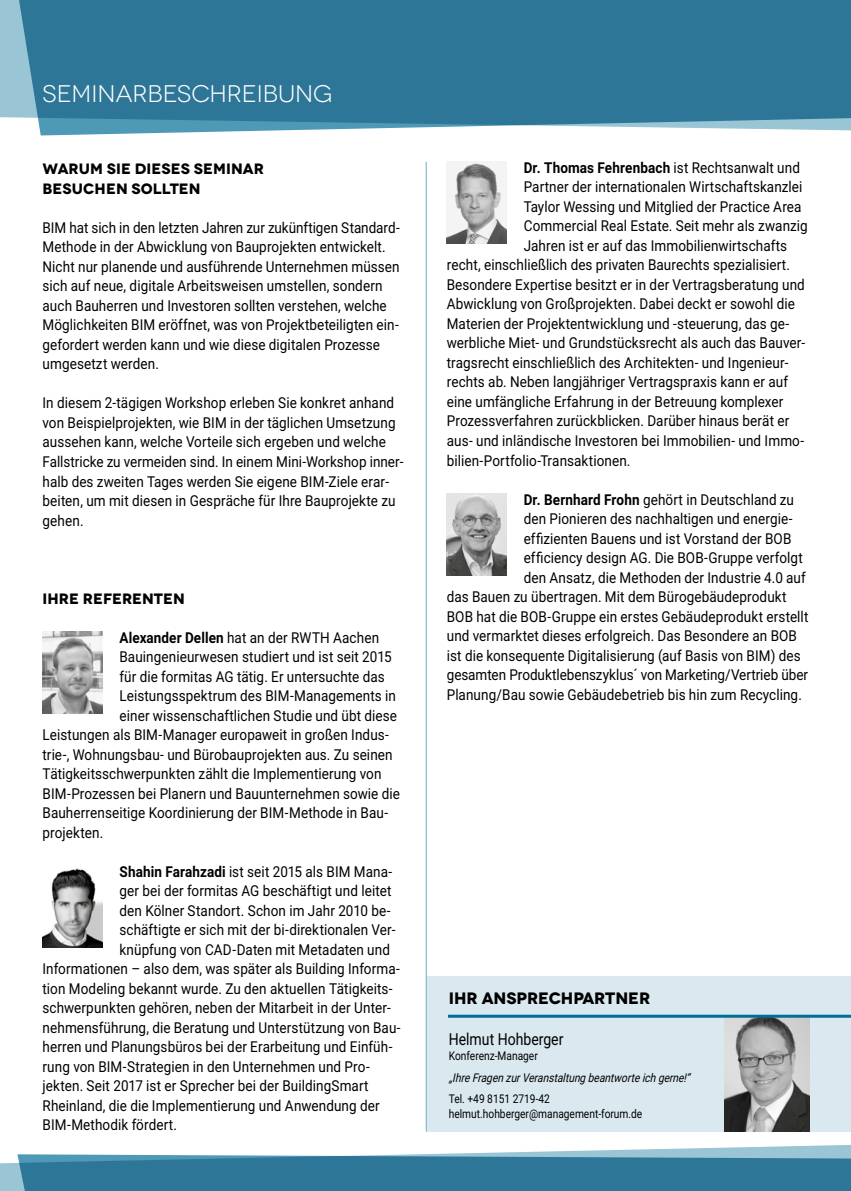
<style>
.page{position:relative;width:851px;height:1191px;background:#fff}
.page>*{position:absolute;margin:0;border:0;box-sizing:border-box;transform-origin:0 0}
.t1{font:24px "Novecentowide";color:#fff}
.t2{font:700 16.5px "Novecentowide";color:#000}
.t3{font:16.5px "Roboto";color:#000;scale:.85 1}
.t4{font:15px/19.5px "Roboto";letter-spacing:.005em;color:#000;scale:.9 1}
.t5{font:700 15px/19.5px "Novecentowide";color:#000}
.t6{font:700 15px "Roboto";letter-spacing:.01em;color:#000;scale:.9 1}
.t7{font:12px/15px "Roboto";color:#000;scale:.85 1}
.t8{font:italic 12px "Roboto";color:#000;scale:.85 1}
.s1{font-weight:700}
.s2{font-weight:400}
</style>
<div class="page">
<div style="left:427px;top:976px;width:423px;height:155px;background:#d9e9ef"></div>
<img style="left:724px;top:1017px;width:85px;height:114px">
<hr style="left:448px;top:1014px;width:402px;height:3px;background:#006e96">
<div style="left:0;top:0;width:17px;height:118px;background:#99c5d5"></div>
<svg style="left:17px;top:0;width:833px;height:135px;background:#3c809f"></svg>
<hr style="left:425px;top:162px;width:2px;height:969px;background:#80b6cb">
<svg style="left:0;top:1145px;width:850px;height:46px"></svg>
<img style="left:43px;top:631px;width:59px;height:82px">
<img style="left:446px;top:493px;width:60px;height:82px">
<img style="left:43px;top:868px;width:59px;height:79px">
<img style="left:446px;top:162px;width:60px;height:81px">
<h1 class="t1" style="left:43px;top:80px;width:291px">SEMINARBESCHREIBUNG</h1>
<p class="t5" style="left:43px;top:159px;width:223px">WARUM SIE DIESES SEMINAR<br>BESUCHEN SOLLTEN</p>
<p class="t4" style="left:43px;top:217px;width:398px">BIM hat sich in den letzten Jahren zur zukünftigen Standard-Methode in der Abwicklung von Bauprojekten entwickelt.<br>Nicht nur planende und ausführende Unternehmen müssen sich auf neue, digitale Arbeitsweisen umstellen, sondern auch Bauherren und Investoren sollten verstehen, welche Möglichkeiten BIM eröffnet, was von Projektbeteiligten ein&shy;gefordert werden kann und wie diese digitalen Prozesse umgesetzt werden.</p>
<p class="t4" style="left:43px;top:393px;width:402px">In diesem 2-tägigen Workshop erleben Sie konkret anhand von Beispielprojekten, wie BIM in der täglichen Umsetzung aussehen kann, welche Vorteile sich ergeben und welche Fallstricke zu vermeiden sind. In einem Mini-Workshop inner&shy;halb des zweiten Tages werden Sie eigene BIM-Ziele erar&shy;beiten, um mit diesen in Gespräche für Ihre Bauprojekte zu gehen.</p>
<p class="t5" style="left:43px;top:588px;width:144px">IHRE REFERENTEN</p>
<p class="t4" style="left:119px;top:627px;width:290px"><span class="s1">Alexander Dellen</span> hat an der RWTH Aachen</p>
<p class="t4" style="left:119px;top:646px;width:304px">Bauingenieurwesen studiert und ist seit 2015</p>
<p class="t4" style="left:119px;top:666px;width:296px">für die formitas AG tätig. Er untersuchte das</p>
<p class="t4" style="left:119px;top:685px;width:309px">Leistungsspektrum des BIM-Managements in</p>
<p class="t4" style="left:119px;top:705px;width:310px">einer wissenschaftlichen Studie und übt diese</p>
<p class="t4" style="left:43px;top:724px;width:386px">Leistungen als BIM-Manager europaweit in großen Indus-</p>
<p class="t4" style="left:43px;top:744px;width:390px">trie-, Wohnungsbau- und Bürobauprojekten aus. Zu seinen</p>
<p class="t4" style="left:43px;top:763px;width:378px">Tätigkeitsschwerpunkten zählt die Implementierung von</p>
<p class="t4" style="left:43px;top:783px;width:398px">BIM-Prozessen bei Planern und Bauunternehmen sowie die</p>
<p class="t4" style="left:43px;top:802px;width:385px">Bauherrenseitige Koordinierung der BIM-Methode in Bau-</p>
<p class="t4" style="left:43px;top:822px;width:69px">projekten.</p>
<p class="t4" style="left:119px;top:861px;width:304px"><span class="s1">Shahin Farahzadi</span> ist seit 2015 als BIM Mana-</p>
<p class="t4" style="left:119px;top:880px;width:304px">ger bei der formitas AG beschäftigt und leitet</p>
<p class="t4" style="left:119px;top:900px;width:303px">den Kölner Standort. Schon im Jahr 2010 be-</p>
<p class="t4" style="left:119px;top:919px;width:308px">schäftigte er sich mit der bi-direktionalen Ver-</p>
<p class="t4" style="left:119px;top:939px;width:302px">knüpfung von CAD-Daten mit Metadaten und</p>
<p class="t4" style="left:43px;top:958px;width:398px">Informationen – also dem, was später als Building Informa-</p>
<p class="t4" style="left:43px;top:978px;width:390px">tion Modeling bekannt wurde. Zu den aktuellen Tätigkeits-</p>
<p class="t4" style="left:43px;top:997px;width:388px">schwerpunkten gehören, neben der Mitarbeit in der Unter-</p>
<p class="t4" style="left:43px;top:1017px;width:399px">nehmensführung, die Beratung und Unterstützung von Bau-</p>
<p class="t4" style="left:43px;top:1036px;width:390px">herren und Planungsbüros bei der Erarbeitung und Einfüh-</p>
<p class="t4" style="left:43px;top:1056px;width:365px">rung von BIM-Strategien in den Unternehmen und Pro-</p>
<p class="t4" style="left:43px;top:1075px;width:364px">jekten. Seit 2017 ist er Sprecher bei der BuildingSmart</p>
<p class="t4" style="left:43px;top:1095px;width:376px">Rheinland, die die Implementierung und Anwendung der</p>
<p class="t4" style="left:43px;top:1114px;width:151px">BIM-Methodik fördert.</p>
<p class="t6" style="left:523px;top:157px;width:308px">Dr. Thomas Fehrenbach <span class="s2">ist Rechtsanwalt und</span></p>
<p class="t4" style="left:523px;top:177px;width:311px">Partner der internationalen Wirtschaftskanzlei</p>
<p class="t4" style="left:523px;top:196px;width:310px">Taylor Wessing und Mitglied der Practice Area</p>
<p class="t4" style="left:523px;top:216px;width:317px">Commercial Real Estate. Seit mehr als zwanzig</p>
<p class="t4" style="left:523px;top:235px;width:294px">Jahren ist er auf das Immobilienwirtschafts</p>
<p class="t4" style="left:446px;top:255px;width:383px">recht, einschließlich des privaten Baurechts spezialisiert.</p>
<p class="t4" style="left:446px;top:274px;width:399px">Besondere Expertise besitzt er in der Vertragsberatung und</p>
<p class="t4" style="left:446px;top:294px;width:388px">Abwicklung von Großprojekten. Dabei deckt er sowohl die</p>
<p class="t4" style="left:446px;top:313px;width:382px">Materien der Projektentwicklung und -steuerung, das ge-</p>
<p class="t4" style="left:446px;top:333px;width:400px">werbliche Miet- und Grundstücksrecht als auch das Bauver-</p>
<p class="t4" style="left:446px;top:352px;width:381px">tragsrecht einschließlich des Architekten- und Ingenieur-</p>
<p class="t4" style="left:446px;top:372px;width:380px">rechts ab. Neben langjähriger Vertragspraxis kann er auf</p>
<p class="t4" style="left:446px;top:391px;width:375px">eine umfängliche Erfahrung in der Betreuung komplexer</p>
<p class="t4" style="left:446px;top:411px;width:382px">Prozessverfahren zurückblicken. Darüber hinaus berät er</p>
<p class="t4" style="left:446px;top:430px;width:398px">aus- und inländische Investoren bei Immobilien- und Immo-</p>
<p class="t4" style="left:446px;top:450px;width:206px">bilien-Portfolio-Transaktionen.</p>
<p class="t4" style="left:523px;top:489px;width:302px"><span class="s1">Dr. Bernhard Frohn</span> gehört in Deutschland zu</p>
<p class="t4" style="left:523px;top:508px;width:300px">den Pionieren des nachhaltigen und energie-</p>
<p class="t4" style="left:523px;top:528px;width:299px">effizienten Bauens und ist Vorstand der BOB</p>
<p class="t4" style="left:523px;top:547px;width:311px">efficiency design AG. Die BOB-Gruppe verfolgt</p>
<p class="t4" style="left:523px;top:567px;width:315px">den Ansatz, die Methoden der Industrie 4.0 auf</p>
<p class="t4" style="left:446px;top:586px;width:379px">das Bauen zu übertragen. Mit dem Bürogebäudeprodukt</p>
<p class="t4" style="left:446px;top:606px;width:403px">BOB hat die BOB-Gruppe ein erstes Gebäudeprodukt erstellt</p>
<p class="t4" style="left:446px;top:625px;width:390px">und vermarktet dieses erfolgreich. Das Besondere an BOB</p>
<p class="t4" style="left:446px;top:645px;width:394px">ist die konsequente Digitalisierung (auf Basis von BIM) des</p>
<p class="t4" style="left:446px;top:664px;width:403px">gesamten Produktlebenszyklus´ von Marketing/Vertrieb über</p>
<p class="t4" style="left:446px;top:684px;width:396px">Planung/Bau sowie Gebäudebetrieb bis hin zum Recycling.</p>
<p class="t2" style="left:448px;top:988px;width:203px">IHR ANSPRECHPARTNER</p>
<p class="t3" style="left:448px;top:1027px;width:136px">Helmut Hohberger</p>
<p class="t7" style="left:448px;top:1047px;width:106px">Konferenz-Manager</p>
<p class="t8" style="left:448px;top:1069px;width:289px">„IhreFragenzurVeranstaltungbeantworteichgerne!“</p>
<p class="t7" style="left:448px;top:1090px;width:229px">Tel. +49 8151 2719-42 helmut.hohberger@management-forum.de</p>
</div>
